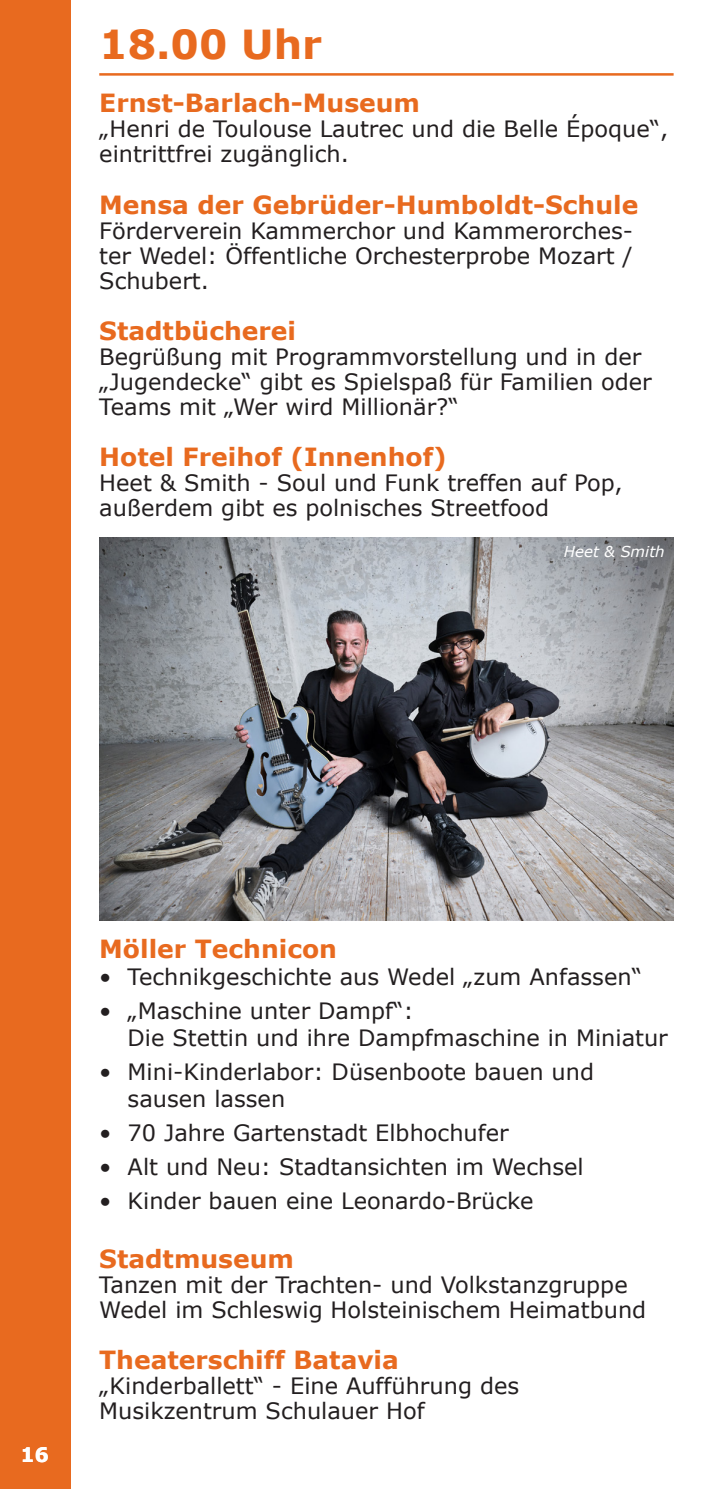
<style>
.page{position:relative;width:702px;height:1489px;background:#fff}
.page>*{position:absolute;margin:0;border:0;box-sizing:border-box;transform-origin:0 0}
.t1{font:700 40px "Verdana";color:#e86a1f}
.t2{font:700 25px "Verdana";color:#e86a1f}
.t3{font:22.5px/25px "Verdana";color:#231f20}
.t4{font:700 20px "Verdana";color:#fff}
.t5{font:italic 15px "Verdana";color:#fff}
</style>
<div class="page">
<div style="left:0;top:0;width:71px;height:1488px;background:#e86a1f"></div>
<hr style="left:99px;top:73px;width:574px;height:3px;background:#e86a1f">
<img style="left:99px;top:537px;width:574px;height:383px">
<h1 class="t1" style="left:99px;top:18px;width:224px">18.00 Uhr</h1>
<p class="t2" style="left:99px;top:87px;width:322px">Ernst-Barlach-Museum</p>
<p class="t3" style="left:99px;top:117px;width:570px">„Henri de Toulouse Lautrec und die Belle Époque“, eintrittfrei zugänglich.</p>
<p class="t2" style="left:99px;top:188px;width:540px">Mensa der Gebrüder-Humboldt-Schule</p>
<p class="t3" style="left:99px;top:218px;width:535px;text-align:justify">Förderverein Kammerchor und Kammerorches&shy;ter Wedel: Öffentliche Orchesterprobe Mozart / Schubert.</p>
<p class="t2" style="left:99px;top:314px;width:198px">Stadtbücherei</p>
<p class="t3" style="left:99px;top:344px;width:554px">Begrüßung mit Programmvorstellung und in der „Jugendecke“ gibt es Spielspaß für Familien oder<br>Teams mit „Wer wird Millionär?“</p>
<p class="t2" style="left:99px;top:441px;width:349px">Hotel Freihof (Innenhof)</p>
<p class="t3" style="left:99px;top:471px;width:525px">Heet &amp; Smith - Soul und Funk treffen auf Pop, außerdem gibt es polnisches Streetfood</p>
<p class="t5" style="left:564px;top:542px;width:102px">Heet &amp; Smith</p>
<p class="t4" style="left:21px;top:1441px;width:30px">16</p>
<p class="t2" style="left:99px;top:932px;width:239px">Möller Technicon</p>
<p class="t3" style="left:99px;top:964px;width:544px">• Technikgeschichte aus Wedel „zum Anfassen“</p>
<p class="t3" style="left:128px;top:997px;width:541px;line-height:27px;text-indent:-28px">• „Maschine unter Dampf“:<br>Die Stettin und ihre Dampfmaschine in Miniatur</p>
<p class="t3" style="left:128px;top:1058px;width:468px;line-height:27px;text-indent:-28px">• Mini-Kinderlabor: Düsenboote bauen und sausen lassen</p>
<p class="t3" style="left:99px;top:1120px;width:411px">• 70 Jahre Gartenstadt Elbhochufer</p>
<p class="t3" style="left:99px;top:1154px;width:486px">• Alt und Neu: Stadtansichten im Wechsel</p>
<p class="t3" style="left:99px;top:1188px;width:436px">• Kinder bauen eine Leonardo-Brücke</p>
<p class="t2" style="left:99px;top:1242px;width:196px">Stadtmuseum</p>
<p class="t3" style="left:99px;top:1272px;width:548px">Tanzen mit der Trachten- und Volkstanzgruppe<br>Wedel im Schleswig Holsteinischem Heimatbund</p>
<p class="t2" style="left:99px;top:1343px;width:301px">Theaterschiff Batavia</p>
<p class="t3" style="left:99px;top:1373px;width:421px">„Kinderballett“ - Eine Aufführung des<br>Musikzentrum Schulauer Hof</p>
</div>
